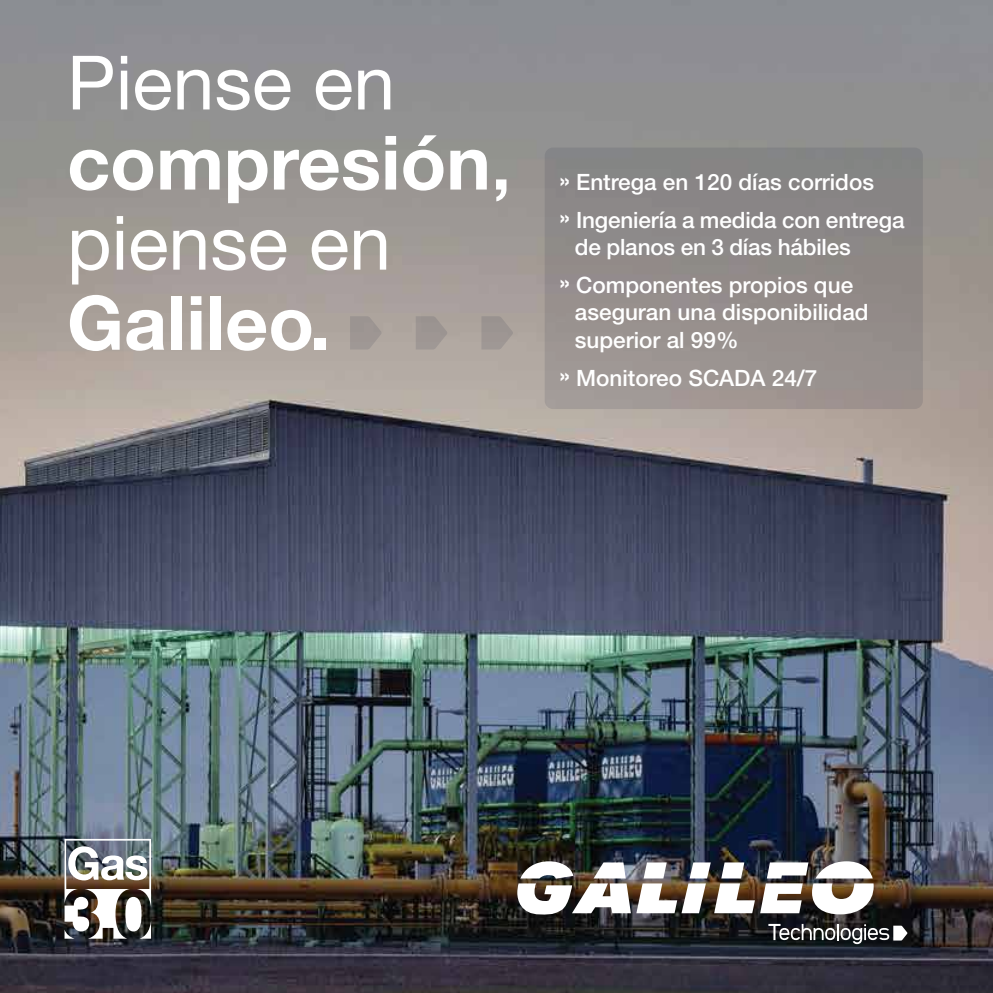
<style>
.page{position:relative;width:993px;height:993px;background:#fff}
.page>*{position:absolute;margin:0;border:0;box-sizing:border-box;transform-origin:0 0}
.t1{font:75px/80px "Helvetica Neue LT Std";color:#fff}
.t2{font:700 75px "Helvetica Neue LT Std";color:#fff}
.t3{font:500 22.5px/37.5px "Helvetica Neue LT Std";color:#fff}
.s1{font-weight:700}
.s2{font-weight:500}
</style>
<div class="page">
<img style="left:0;top:0;width:992px;height:992px">
<div style="left:544px;top:147px;width:378px;height:262px;background:linear-gradient(to bottom,#838282,#a09692);border-radius:8px"></div>
<svg style="left:350px;top:316px;width:31px;height:33px"></svg>
<svg style="left:415px;top:316px;width:32px;height:33px"></svg>
<svg style="left:481px;top:316px;width:32px;height:33px"></svg>
<img style="left:517px;top:861px;width:113px;height:54px">
<img style="left:636px;top:861px;width:237px;height:53px">
<svg style="left:768px;top:923px;width:139px;height:20px"></svg>
<img style="left:64px;top:838px;width:87px;height:100px">
<div style="left:125px;top:896px;width:16px;height:35px;background:#fff;border-radius:50%"></div>
<h1 class="t1" style="left:67px;top:42px;width:446px">Piense en <span class="s1">compresión</span><span class="s2">, </span>piense en</h1>
<h1 class="t2" style="left:67px;top:276px;width:265px">Galileo.</h1>
<p class="t3" style="left:559px;top:163px;width:346px"><span class="s1">»</span> Entrega en 120 días corridos<br><span class="s1">»</span> Ingeniería a medida con entrega</p>
<p class="t3" style="left:559px;top:228px;width:294px;text-align:center">de planos en 3 días hábiles<br><span class="s1">»</span> Componentes propios que</p>
<p class="t3" style="left:574px;top:298px;width:295px;line-height:27.5px">aseguran una disponibilidad superior al 99%</p>
<p class="t3" style="left:559px;top:358px;width:259px"><span class="s1">»</span> Monitoreo SCADA 24/7</p>
</div>
